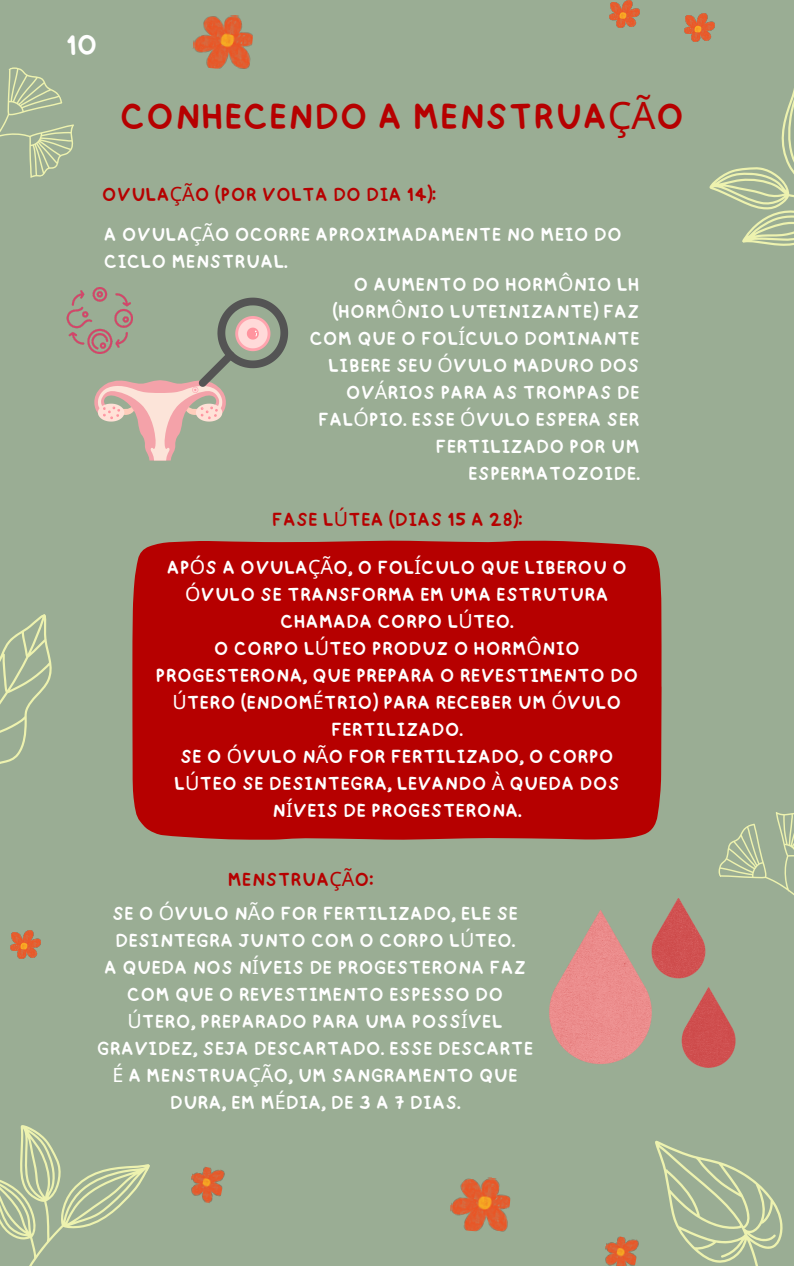
<style>
.page{position:relative;width:794px;height:1266px;background:#fff}
.page>*{position:absolute;margin:0;border:0;box-sizing:border-box;transform-origin:0 0}
.t1{font:37.72px "happy";color:#b60000}
.t2{font:29.25px "happy";color:#fff}
.t3{font:19.65px/27px "happy";color:#fff;text-align:center}
.t4{font:19.65px "happy";color:#b60000}
.s1{font-family:"Noto Sans"}
</style>
<div class="page">
<div style="left:0;top:0;width:793px;height:1266px;background:#9aad94"></div>
<svg style="left:655px;top:1140px;width:128px;height:126px"></svg>
<svg style="left:0;top:1125px;width:150px;height:141px"></svg>
<svg style="left:0;top:614px;width:52px;height:150px"></svg>
<svg style="left:718px;top:812px;width:75px;height:83px"></svg>
<img style="left:609px;top:0;width:30px;height:28px">
<img style="left:684px;top:14px;width:30px;height:27px">
<img style="left:193px;top:15px;width:60px;height:54px">
<svg style="left:709px;top:92px;width:84px;height:154px"></svg>
<svg style="left:0;top:67px;width:74px;height:111px"></svg>
<img style="left:10px;top:930px;width:30px;height:28px">
<img style="left:450px;top:1177px;width:61px;height:55px">
<img style="left:191px;top:1166px;width:34px;height:37px">
<img style="left:605px;top:1236px;width:34px;height:30px">
<img style="left:66px;top:287px;width:60px;height:63px">
<svg style="left:91px;top:298px;width:197px;height:162px"></svg>
<div style="left:132px;top:540px;width:529px;height:300px;background:#b60000"></div>
<svg style="left:549px;top:898px;width:186px;height:169px"></svg>
<p class="t2" style="left:66px;top:17px;width:32px">10</p>
<p class="t1" style="left:120px;top:81px;width:566px">CONHECENDO A MENSTRUA<span class="s1">ÇÃ</span>O</p>
<p class="t4" style="left:102px;top:175px;width:335px">OVULA<span class="s1">ÇÃ</span>O (POR VOLTA DO DIA 14):</p>
<p class="t3" style="left:104px;top:218px;width:519px;text-align:left">A OVULA<span class="s1">ÇÃ</span>O OCORRE APROXIMADAMENTE NO MEIO DO<br>CICLO MENSTRUAL.</p>
<p class="t3" style="left:309px;top:268px;width:332px;text-align:right">O AUMENTO DO HORM<span class="s1">Ô</span>NIO LH (HORM<span class="s1">Ô</span>NIO LUTEINIZANTE) FAZ<br>COM QUE O FOL<span class="s1">Í</span>CULO DOMINANTE<br>LIBERE SEU <span class="s1">Ó</span>VULO MADURO DOS<br>OV<span class="s1">Á</span>RIOS PARA AS TROMPAS DE<br>FAL<span class="s1">Ó</span>PIO. ESSE <span class="s1">Ó</span>VULO ESPERA SER<br>FERTILIZADO POR UM<br>ESPERMATOZOIDE.</p>
<p class="t4" style="left:272px;top:500px;width:251px">FASE L<span class="s1">Ú</span>TEA (DIAS 15 A 28):</p>
<p class="t3" style="left:167px;top:551px;width:461px">AP<span class="s1">Ó</span>S A OVULA<span class="s1">ÇÃ</span>O, O FOL<span class="s1">Í</span>CULO QUE LIBEROU O<br><span class="s1">Ó</span>VULO SE TRANSFORMA EM UMA ESTRUTURA<br>CHAMADA CORPO L<span class="s1">Ú</span>TEO.</p>
<p class="t3" style="left:155px;top:632px;width:484px">O CORPO L<span class="s1">Ú</span>TEO PRODUZ O HORM<span class="s1">Ô</span>NIO<br>PROGESTERONA, QUE PREPARA O REVESTIMENTO DO<br><span class="s1">Ú</span>TERO (ENDOM<span class="s1">É</span>TRIO) PARA RECEBER UM <span class="s1">Ó</span>VULO<br>FERTILIZADO.</p>
<p class="t3" style="left:174px;top:740px;width:447px">SE O <span class="s1">Ó</span>VULO N<span class="s1">Ã</span>O FOR FERTILIZADO, O CORPO<br>L<span class="s1">Ú</span>TEO SE DESINTEGRA, LEVANDO <span class="s1">À</span> QUEDA DOS<br>N<span class="s1">Í</span>VEIS DE PROGESTERONA.</p>
<p class="t4" style="left:227px;top:860px;width:147px">MENSTRUA<span class="s1">ÇÃ</span>O:</p>
<p class="t3" style="left:112px;top:896px;width:407px;text-align:left">SE O <span class="s1">Ó</span>VULO N<span class="s1">Ã</span>O FOR FERTILIZADO, ELE SE<br>DESINTEGRA JUNTO COM O CORPO L<span class="s1">Ú</span>TEO.</p>
<p class="t3" style="left:97px;top:950px;width:438px">A QUEDA NOS N<span class="s1">Í</span>VEIS DE PROGESTERONA FAZ COM QUE O REVESTIMENTO ESPESSO DO <span class="s1">Ú</span>TERO, PREPARADO PARA UMA POSS<span class="s1">Í</span>VEL GRAVIDEZ, SEJA DESCARTADO. ESSE DESCARTE <span class="s1">É</span> A MENSTRUA<span class="s1">ÇÃ</span>O, UM SANGRAMENTO QUE DURA, EM M<span class="s1">É</span>DIA, DE 3 A 7 DIAS.</p>
</div>
